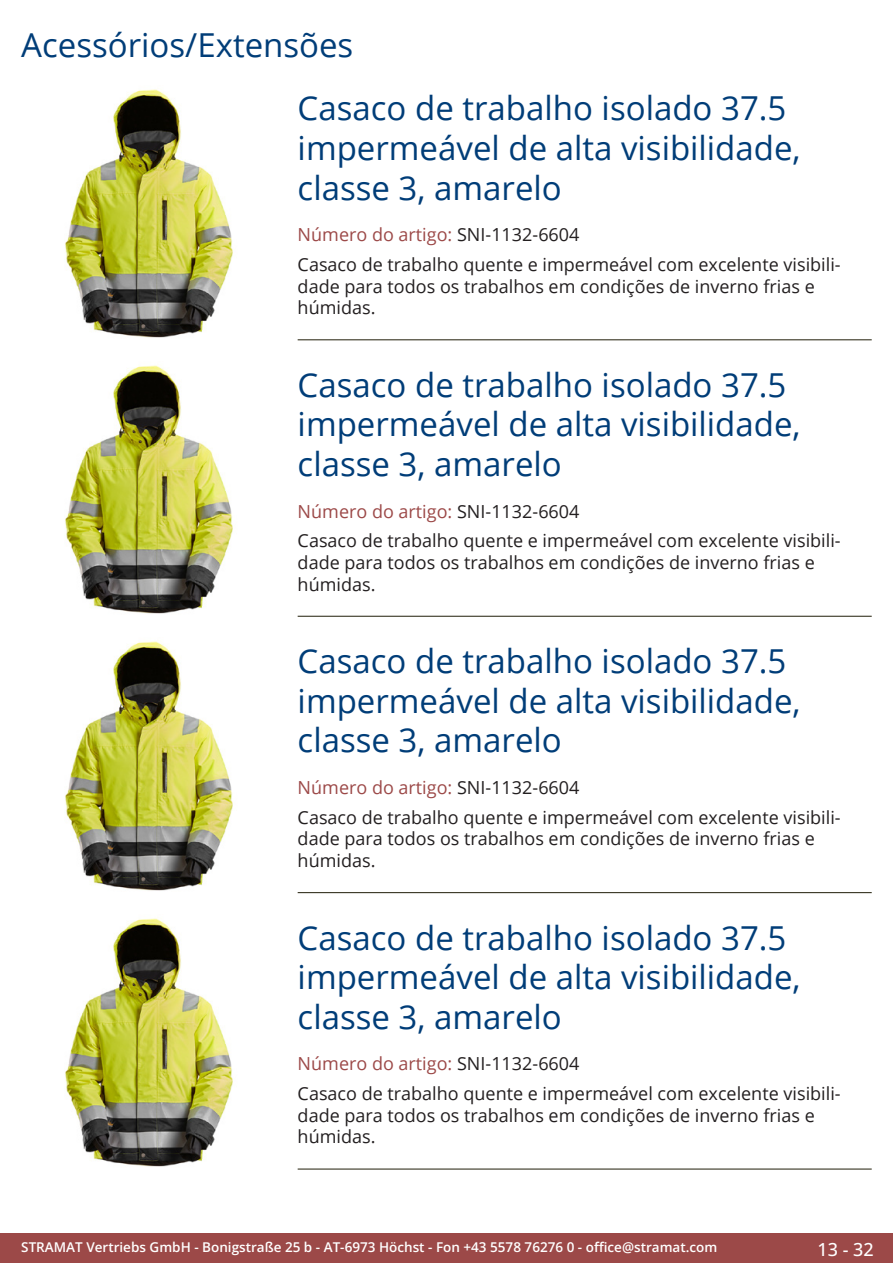
<style>
.page{position:relative;width:893px;height:1263px;background:#fff}
.page>*{position:absolute;margin:0;border:0;box-sizing:border-box;transform-origin:0 0}
.Produkttitel{font:33px/39.6px "Open Sans";color:#003d78}
.RastTitel{font:33px "Open Sans";color:#003d78}
.Beschreibung_Text{font:18px/21.6px "Open Sans";color:#231f20}
.TechDaten_Überschrif{font:18px "Open Sans";color:#9c4948}
.t1{font:500 18px "Open Sans";color:#fff}
.t2{font:600 13.5px "Open Sans";color:#fff}
.s1{color:#231f20}
</style>
<div class="page">
<div style="left:0;top:1233px;width:893px;height:30px;background:#9c4948"></div>
<hr style="left:298px;top:340px;width:574px;height:1px;background:#201d08">
<hr style="left:298px;top:616px;width:574px;height:1px;background:#201d08">
<hr style="left:298px;top:892px;width:574px;height:1px;background:#201d08">
<hr style="left:298px;top:1169px;width:574px;height:1px;background:#201d08">
<img style="left:65px;top:89px;width:168px;height:249px">
<img style="left:65px;top:365px;width:168px;height:249px">
<img style="left:65px;top:641px;width:168px;height:250px">
<img style="left:65px;top:918px;width:168px;height:249px">
<p class="RastTitel" style="left:21px;top:22px;width:334px">Acessórios/Extensões</p>
<p class="Produkttitel" style="left:298px;top:88px;width:505px">Casaco de trabalho isolado 37.5 impermeável de alta visibilidade, classe 3, amarelo</p>
<p class="TechDaten_Überschrif" style="left:298px;top:222px;width:283px">Número do artigo: <span class="s1">SNI-1132-6604</span></p>
<p class="Beschreibung_Text" style="left:298px;top:253px;width:543px">Casaco de trabalho quente e impermeável com excelente visibili&shy;dade para todos os trabalhos em condições de inverno frias e húmidas.</p>
<p class="Produkttitel" style="left:298px;top:364px;width:505px">Casaco de trabalho isolado 37.5 impermeável de alta visibilidade, classe 3, amarelo</p>
<p class="TechDaten_Überschrif" style="left:298px;top:499px;width:283px">Número do artigo: <span class="s1">SNI-1132-6604</span></p>
<p class="Beschreibung_Text" style="left:298px;top:530px;width:543px">Casaco de trabalho quente e impermeável com excelente visibili&shy;dade para todos os trabalhos em condições de inverno frias e húmidas.</p>
<p class="Produkttitel" style="left:298px;top:640px;width:505px">Casaco de trabalho isolado 37.5 impermeável de alta visibilidade, classe 3, amarelo</p>
<p class="TechDaten_Überschrif" style="left:298px;top:775px;width:283px">Número do artigo: <span class="s1">SNI-1132-6604</span></p>
<p class="Beschreibung_Text" style="left:298px;top:806px;width:543px">Casaco de trabalho quente e impermeável com excelente visibili&shy;dade para todos os trabalhos em condições de inverno frias e húmidas.</p>
<p class="Produkttitel" style="left:298px;top:917px;width:505px">Casaco de trabalho isolado 37.5 impermeável de alta visibilidade, classe 3, amarelo</p>
<p class="TechDaten_Überschrif" style="left:298px;top:1051px;width:283px">Número do artigo: <span class="s1">SNI-1132-6604</span></p>
<p class="Beschreibung_Text" style="left:298px;top:1082px;width:543px">Casaco de trabalho quente e impermeável com excelente visibili&shy;dade para todos os trabalhos em condições de inverno frias e húmidas.</p>
<p class="t2" style="left:21px;top:1238px;width:698px">STRAMAT Vertriebs GmbH - Bonigstraße 25 b - AT-6973 Höchst - Fon +43 5578 76276 0 - office@stramat.com</p>
<p class="t1" style="left:817px;top:1237px;width:58px">13 - 32</p>
</div>
